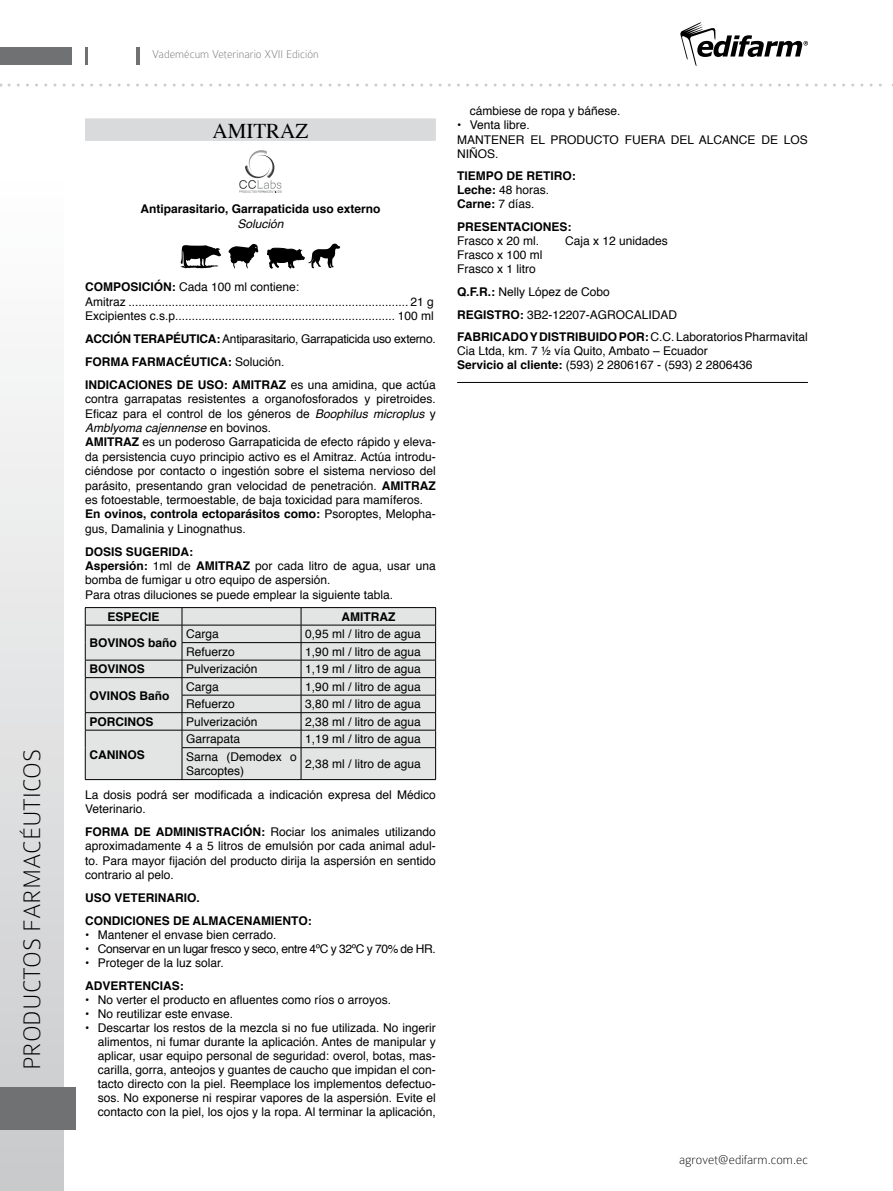
<style>
.page{position:relative;width:893px;height:1191px;background:#fff}
.page>*{position:absolute;margin:0;border:0;box-sizing:border-box;transform-origin:0 0}
.t1{font:100 25.5px "Colaborate";color:#000}
.t2{font:21px "Times";color:#000}
.t3{font:100 13.5px "Colaborate";color:#000}
.t4{font:12px/14.4px "Helvetica";color:#000}
.t5{font:700 12px/14.1px "Helvetica";color:#000}
.t6{font:12px/23px "Helvetica";letter-spacing:-.02em;color:#000}
.t7{font:12px "Helvetica";letter-spacing:-.03em;color:#000}
.t8{font:100 12px "Colaborate";color:#707172}
.t9{font:italic 12px "Helvetica";color:#000}
.s1{font-weight:700}
.s2{font-style:italic}
.s3{font-weight:400}
</style>
<div class="page">
<div style="left:0;top:168px;width:64px;height:1023px;background:linear-gradient(to bottom,#fff,#c9cacb)"></div>
<svg style="left:9px;top:84px;width:884px;height:3px"></svg>
<svg style="left:680px;top:22px;width:128px;height:44px"></svg>
<div style="left:0;top:47px;width:72px;height:17px;background:#707172"></div>
<div style="left:85px;top:47px;width:54px;height:17px;background:#707172"></div>
<div style="left:88px;top:46px;width:48px;height:20px;background:#fff"></div>
<div style="left:0;top:1087px;width:76px;height:42px;background:#707172"></div>
<div style="left:85px;top:118px;width:351px;height:23px;background:#d9dadb"></div>
<svg style="left:239px;top:150px;width:43px;height:43px"></svg>
<svg style="left:181px;top:245px;width:40px;height:23px"></svg>
<svg style="left:228px;top:243px;width:31px;height:25px"></svg>
<svg style="left:267px;top:243px;width:73px;height:25px"></svg>
<div style="left:86px;top:608px;width:349px;height:171px;background:#e3e4e4"></div>
<hr style="left:85px;top:607px;width:97px;height:1px;background:#000">
<hr style="left:182px;top:607px;width:119px;height:1px;background:#000">
<hr style="left:301px;top:607px;width:135px;height:1px;background:#000">
<hr style="left:85px;top:625px;width:97px;height:1px;background:#000">
<hr style="left:182px;top:625px;width:119px;height:1px;background:#000">
<hr style="left:301px;top:625px;width:135px;height:1px;background:#000">
<hr style="left:182px;top:642px;width:119px;height:1px;background:#000">
<hr style="left:301px;top:642px;width:135px;height:1px;background:#000">
<hr style="left:85px;top:660px;width:97px;height:1px;background:#000">
<hr style="left:182px;top:660px;width:119px;height:1px;background:#000">
<hr style="left:301px;top:660px;width:135px;height:1px;background:#000">
<hr style="left:85px;top:677px;width:97px;height:1px;background:#000">
<hr style="left:182px;top:677px;width:119px;height:1px;background:#000">
<hr style="left:301px;top:677px;width:135px;height:1px;background:#000">
<hr style="left:182px;top:695px;width:119px;height:1px;background:#000">
<hr style="left:301px;top:695px;width:135px;height:1px;background:#000">
<hr style="left:85px;top:712px;width:97px;height:1px;background:#000">
<hr style="left:182px;top:712px;width:119px;height:1px;background:#000">
<hr style="left:301px;top:712px;width:135px;height:1px;background:#000">
<hr style="left:85px;top:730px;width:97px;height:1px;background:#000">
<svg style="left:85px;top:608px;width:1px;height:139px"></svg>
<hr style="left:182px;top:730px;width:119px;height:1px;background:#000">
<svg style="left:182px;top:608px;width:1px;height:139px"></svg>
<hr style="left:301px;top:730px;width:135px;height:1px;background:#000">
<svg style="left:301px;top:608px;width:1px;height:139px"></svg>
<svg style="left:435px;top:608px;width:1px;height:139px"></svg>
<hr style="left:85px;top:747px;width:1px;height:32px;background:#000">
<hr style="left:182px;top:747px;width:119px;height:1px;background:#000">
<hr style="left:182px;top:748px;width:1px;height:31px;background:#000">
<hr style="left:301px;top:747px;width:135px;height:1px;background:#000">
<hr style="left:301px;top:748px;width:1px;height:31px;background:#000">
<hr style="left:435px;top:748px;width:1px;height:31px;background:#000">
<hr style="left:85px;top:779px;width:97px;height:1px;background:#000">
<hr style="left:182px;top:779px;width:119px;height:1px;background:#000">
<hr style="left:301px;top:779px;width:135px;height:1px;background:#000">
<hr style="left:457px;top:382px;width:351px;height:1px;background:#000">
<h1 class="t1" style="left:19px;top:1070px;width:323px;rotate:-90deg">PRODUCTOS FARMACÉUTICOS</h1>
<p class="t8" style="left:152px;top:48px;width:168px">Vademécum Veterinario XVII Edición</p>
<h2 class="t2" style="left:213px;top:111px;width:97px">AMITRAZ</h2>
<p class="t5" style="left:140px;top:202px;width:242px">Antiparasitario, Garrapaticida uso externo</p>
<p class="t9" style="left:237px;top:214px;width:48px">Solución</p>
<p class="t4" style="left:85px;top:280px;width:350px"><span class="s1">COMPOSICIÓN:</span> Cada 100 ml contiene:<br>Amitraz .................................................................................... 21 g<br>Excipientes c.s.p.................................................................. 100 ml</p>
<p class="t6" style="left:85px;top:327px;width:352px"><span class="s1">ACCIÓN TERAPÉUTICA:</span> Antiparasitario, Garrapaticida uso externo.<br><span class="s1">FORMA FARMACÉUTICA:</span> Solución.<br><span class="s1">INDICACIONES DE USO: AMITRAZ</span> es una amidina, que actúa</p>
<p class="t4" style="left:85px;top:392px;width:352px">contra garrapatas resistentes a organofosforados y piretroides.<br>Eficaz para el control de los géneros de <span class="s2">Boophilus microplus</span> y <span class="s2">Amblyoma cajennense</span> en bovinos.<br><span class="s1">AMITRAZ</span> es un poderoso Garrapaticida de efecto rápido y eleva&shy;da persistencia cuyo principio activo es el Amitraz. Actúa introdu&shy;ciéndose por contacto o ingestión sobre el sistema nervioso del parásito, presentando gran velocidad de penetración. <span class="s1">AMITRAZ </span>es fotoestable, termoestable, de baja toxicidad para mamíferos.<br><span class="s1">En ovinos, controla ectoparásitos como:</span> Psoroptes, Melopha&shy;gus, Damalinia y Linognathus.</p>
<p class="t4" style="left:85px;top:544px;width:352px"><span class="s1">DOSIS SUGERIDA:<br>Aspersión:</span> 1ml de <span class="s1">AMITRAZ</span> por cada litro de agua, usar una bomba de fumigar u otro equipo de aspersión.<br>Para otras diluciones se puede emplear la siguiente tabla.</p>
<p class="t5" style="left:108px;top:610px;width:54px">ESPECIE</p>
<p class="t5" style="left:341px;top:610px;width:55px">AMITRAZ</p>
<p class="t5" style="left:90px;top:636px;width:89px">BOVINOS baño</p>
<p class="t4" style="left:186px;top:627px;width:34px">Carga</p>
<p class="t4" style="left:305px;top:627px;width:117px">0,95 ml / litro de agua</p>
<p class="t4" style="left:186px;top:645px;width:50px">Refuerzo</p>
<p class="t4" style="left:305px;top:645px;width:117px">1,90 ml / litro de agua</p>
<p class="t5" style="left:90px;top:662px;width:57px">BOVINOS</p>
<p class="t4" style="left:186px;top:662px;width:73px">Pulverización</p>
<p class="t4" style="left:305px;top:662px;width:117px">1,19 ml / litro de agua</p>
<p class="t5" style="left:90px;top:688px;width:82px">OVINOS Baño</p>
<p class="t4" style="left:186px;top:680px;width:34px">Carga</p>
<p class="t4" style="left:305px;top:680px;width:117px">1,90 ml / litro de agua</p>
<p class="t4" style="left:186px;top:697px;width:50px">Refuerzo</p>
<p class="t4" style="left:305px;top:697px;width:117px">3,80 ml / litro de agua</p>
<p class="t5" style="left:90px;top:715px;width:66px">PORCINOS</p>
<p class="t4" style="left:186px;top:715px;width:73px">Pulverización</p>
<p class="t4" style="left:305px;top:715px;width:117px">2,38 ml / litro de agua</p>
<p class="t5" style="left:90px;top:748px;width:57px">CANINOS</p>
<p class="t4" style="left:186px;top:732px;width:56px">Garrapata</p>
<p class="t4" style="left:305px;top:732px;width:117px">1,19 ml / litro de agua</p>
<p class="t4" style="left:186px;top:750px;width:112px">Sarna (Demodex o<br>Sarcoptes)</p>
<p class="t4" style="left:305px;top:757px;width:117px">2,38 ml / litro de agua</p>
<p class="t4" style="left:85px;top:787px;width:352px">La dosis podrá ser modificada a indicación expresa del Médico<br>Veterinario.</p>
<p class="t4" style="left:85px;top:824px;width:352px;text-align:justify"><span class="s1">FORMA DE ADMINISTRACIÓN:</span> Rociar los animales utilizando aproximadamente 4 a 5 litros de emulsión por cada animal adul&shy;to. Para mayor fijación del producto dirija la aspersión en sentido contrario al pelo.</p>
<p class="t5" style="left:85px;top:886px;width:228px;line-height:22.6px">USO VETERINARIO.<br>CONDICIONES DE ALMACENAMIENTO:</p>
<p class="t4" style="left:85px;top:927px;width:193px">• Mantener el envase bien cerrado.</p>
<p class="t7" style="left:85px;top:939px;width:352px">• Conservar en un lugar fresco y seco, entre 4ºC y 32ºC y 70% de HR.</p>
<p class="t4" style="left:85px;top:955px;width:140px">• Proteger de la luz solar.</p>
<p class="t5" style="left:85px;top:978px;width:100px">ADVERTENCIAS:</p>
<p class="t4" style="left:85px;top:992px;width:308px">• No verter el producto en afluentes como ríos o arroyos.</p>
<p class="t4" style="left:85px;top:1006px;width:150px">• No reutilizar este envase.</p>
<p class="t4" style="left:98px;top:1021px;width:340px;text-align:justify;text-indent:-13px">• Descartar los restos de la mezcla si no fue utilizada. No ingerir alimentos, ni fumar durante la aplicación. Antes de manipular y aplicar, usar equipo personal de seguridad: overol, botas, mas&shy;carilla, gorra, anteojos y guantes de caucho que impidan el con&shy;tacto directo con la piel. Reemplace los implementos defectuo&shy;sos. No exponerse ni respirar vapores de la aspersión. Evite el contacto con la piel, los ojos y la ropa. Al terminar la aplicación,</p>
<p class="t4" style="left:470px;top:104px;width:152px">cámbiese de ropa y báñese.</p>
<p class="t4" style="left:457px;top:119px;width:352px">• Venta libre.<br>MANTENER EL PRODUCTO FUERA DEL ALCANCE DE LOS<br>NIÑOS.</p>
<p class="t5" style="left:457px;top:169px;width:120px">TIEMPO DE RETIRO:<br>Leche: <span class="s3">48 horas.<br></span>Carne: <span class="s3">7 días.</span></p>
<p class="t5" style="left:457px;top:220px;width:116px">PRESENTACIONES:</p>
<p class="t4" style="left:457px;top:234px;width:84px">Frasco x 20 ml.</p>
<p class="t4" style="left:565px;top:234px;width:104px">Caja x 12 unidades</p>
<p class="t4" style="left:457px;top:248px;width:87px">Frasco x 100 ml<br>Frasco x 1 litro</p>
<p class="t4" style="left:457px;top:281px;width:352px;line-height:22.6px"><span class="s1">Q.F.R.:</span> Nelly López de Cobo<br><span class="s1">REGISTRO:</span> 3B2-12207-AGROCALIDAD<br><span class="s1">FABRICADO Y DISTRIBUIDO POR:</span> C.C. Laboratorios Pharmavital</p>
<p class="t4" style="left:457px;top:344px;width:297px">Cia Ltda, km. 7 ½ vía Quito, Ambato – Ecuador<br><span class="s1">Servicio al cliente:</span> (593) 2 2806167 - (593) 2 2806436</p>
<p class="t3" style="left:679px;top:1152px;width:130px">agrovet@edifarm.com.ec</p>
</div>
